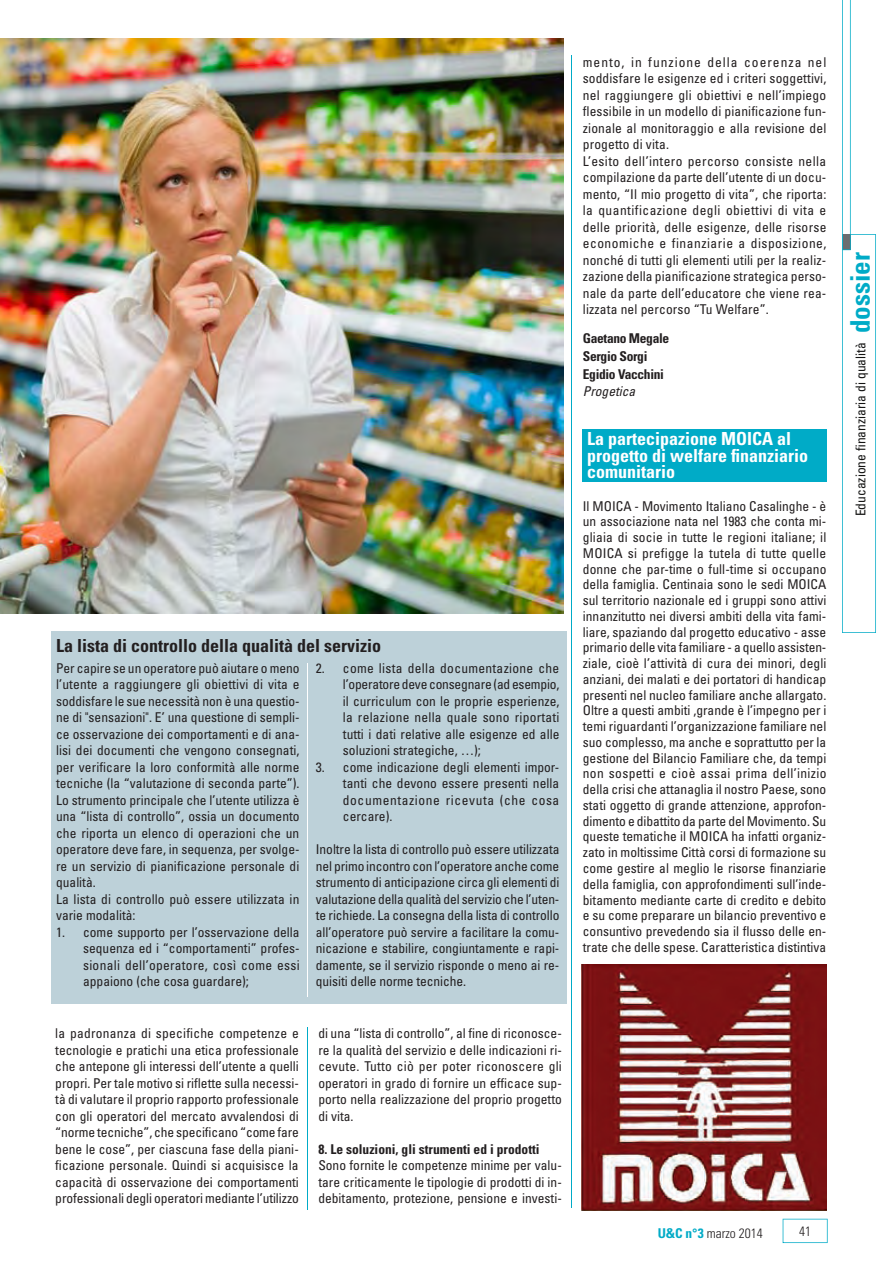
<style>
.page{position:relative;width:893px;height:1261px;background:#fff}
.page>*{position:absolute;margin:0;border:0;box-sizing:border-box;transform-origin:0 0}
.t1{font:700 condensed 27px "Univers";color:#00abc7}
.t2{font:700 condensed 18px/16.5px "Univers";color:#fff}
.t3{font:700 condensed 18px "Univers";color:#231f20}
.t4{font:condensed 13.5px/16.5px "Univers";letter-spacing:.005em;color:#231f20;text-align:justify}
.t5{font:700 condensed 13.5px/18px "Univers";letter-spacing:-.025em;color:#231f20}
.t6{font:700 condensed 13.5px "Univers";color:#231f20}
.t7{font:condensed 13.5px "Univers";color:#141413}
.t8{font:300 condensed 13.5px "Univers";color:#231f20}
.t9{font:italic condensed 13.5px "Univers";color:#231f20}
.s1{font-weight:700;color:#00abc7}
</style>
<div class="page">
<svg style="left:842px;top:0;width:34px;height:633px"></svg>
<svg style="left:782px;top:1219px;width:45px;height:24px"></svg>
<div style="left:51px;top:631px;width:516px;height:373px;background:#bdd1d9"></div>
<div style="left:582px;top:429px;width:244px;height:53px;background:#00abc7"></div>
<img style="left:0;top:38px;width:563px;height:575px">
<hr style="left:571px;top:55px;width:1px;height:1152px;background:#00abc7">
<hr style="left:307px;top:1027px;width:1px;height:183px;background:#00abc7">
<img style="left:581px;top:964px;width:245px;height:246px">
<hr style="left:307px;top:663px;width:1px;height:333px;background:#fff">
<h2 class="t3" style="left:56px;top:635px;width:326px">La lista di controllo della qualità del servizio</h2>
<p class="t4" style="left:56px;top:659px;width:245px;text-align:left">Per capire se un operatore può aiutare o meno l’utente a raggiungere gli obiettivi di vita e soddisfare le sue necessità non è una questio&shy;ne di "sensazioni". E’ una questione di sempli&shy;ce osservazione dei comportamenti e di ana&shy;lisi dei documenti che vengono consegnati, per verificare la loro conformità alle norme tecniche (la “valutazione di seconda parte”).<br>Lo strumento principale che l’utente utilizza è una “lista di controllo”, ossia un documento che riporta un elenco di operazioni che un operatore deve fare, in sequenza, per svolge&shy;re un servizio di pianificazione personale di qualità.<br>La lista di controllo può essere utilizzata in varie modalità:</p>
<p class="t4" style="left:83px;top:923px;width:218px;text-indent:-27px">1. come supporto per l’osservazione della sequenza ed i “comportamenti” profes&shy;sionali dell’operatore, così come essi appaiono (che cosa guardare);</p>
<p class="t4" style="left:343px;top:660px;width:218px;text-indent:-27px">2. come lista della documentazione che l’operatore deve consegnare (ad esempio, il curriculum con le proprie esperienze, la relazione nella quale sono riportati tutti i dati relative alle esigenze ed alle soluzioni strategiche, …);</p>
<p class="t4" style="left:343px;top:759px;width:218px;text-indent:-27px">3. come indicazione degli elementi impor&shy;tanti che devono essere presenti nella documentazione ricevuta (che cosa cercare).</p>
<p class="t4" style="left:316px;top:841px;width:245px">Inoltre la lista di controllo può essere utilizzata nel primo incontro con l’operatore anche come strumento di anticipazione circa gli elementi di valutazione della qualità del servizio che l’uten&shy;te richiede. La consegna della lista di controllo all’operatore può servire a facilitare la comu&shy;nicazione e stabilire, congiuntamente e rapi&shy;damente, se il servizio risponde o meno ai re&shy;quisiti delle norme tecniche.</p>
<p class="t4" style="left:55px;top:1025px;width:245px">la padronanza di specifiche competenze e tecnologie e pratichi una etica professionale che antepone gli interessi dell’utente a quelli propri. Per tale motivo si riflette sulla necessi&shy;tà di valutare il proprio rapporto professionale con gli operatori del mercato avvalendosi di “norme tecniche”, che specificano “come fare bene le cose”, per ciascuna fase della piani&shy;ficazione personale. Quindi si acquisisce la capacità di osservazione dei comportamenti professionali degli operatori mediante l’utilizzo</p>
<p class="t4" style="left:318px;top:1025px;width:245px">di una “lista di controllo”, al fine di riconosce&shy;re la qualità del servizio e delle indicazioni ri&shy;cevute. Tutto ciò per poter riconoscere gli operatori in grado di fornire un efficace sup&shy;porto nella realizzazione del proprio progetto di vita.</p>
<p class="t6" style="left:318px;top:1140px;width:223px">8. Le soluzioni, gli strumenti ed i prodotti</p>
<p class="t4" style="left:318px;top:1157px;width:245px">Sono fornite le competenze minime per valu&shy;tare criticamente le tipologie di prodotti di in&shy;debitamento, protezione, pensione e investi-</p>
<p class="t4" style="left:583px;top:54px;width:245px;text-align:left">mento, in funzione della coerenza nel soddisfare le esigenze ed i criteri soggettivi, nel raggiungere gli obiettivi e nell’impiego flessibile in un modello di pianificazione fun&shy;zionale al monitoraggio e alla revisione del progetto di vita.<br>L’esito dell’intero percorso consiste nella compilazione da parte dell’utente di un docu&shy;mento, “Il mio progetto di vita”, che riporta: la quantificazione degli obiettivi di vita e delle priorità, delle esigenze, delle risorse economiche e finanziarie a disposizione, nonché di tutti gli elementi utili per la realiz&shy;zazione della pianificazione strategica perso&shy;nale da parte dell’educatore che viene rea&shy;lizzata nel percorso “Tu Welfare”.</p>
<p class="t5" style="left:583px;top:329px;width:88px">Gaetano Megale<br>Sergio Sorgi<br>Egidio Vacchini</p>
<p class="t9" style="left:583px;top:382px;width:54px">Progetica</p>
<h2 class="t2" style="left:587px;top:431px;width:223px">La partecipazione MOICA al progetto di welfare finanziario comunitario</h2>
<p class="t4" style="left:583px;top:498px;width:245px;line-height:15.8px">Il MOICA - Movimento Italiano Casalinghe - è un associazione nata nel 1983 che conta mi&shy;gliaia di socie in tutte le regioni italiane; il MOICA si prefigge la tutela di tutte quelle donne che par-time o full-time si occupano della famiglia. Centinaia sono le sedi MOICA sul territorio nazionale ed i gruppi sono attivi innanzitutto nei diversi ambiti della vita fami&shy;liare, spaziando dal progetto educativo - asse primario delle vita familiare - a quello assisten&shy;ziale, cioè l’attività di cura dei minori, degli anziani, dei malati e dei portatori di handicap presenti nel nucleo familiare anche allargato.<br>Oltre a questi ambiti ,grande è l’impegno per i temi riguardanti l’organizzazione familiare nel suo complesso, ma anche e soprattutto per la gestione del Bilancio Familiare che, da tempi non sospetti e cioè assai prima dell’inizio della crisi che attanaglia il nostro Paese, sono stati oggetto di grande attenzione, approfon&shy;dimento e dibattito da parte del Movimento. Su queste tematiche il MOICA ha infatti organiz&shy;zato in moltissime Città corsi di formazione su come gestire al meglio le risorse finanziarie della famiglia, con approfondimenti sull’inde&shy;bitamento mediante carte di credito e debito e su come preparare un bilancio preventivo e consuntivo prevedendo sia il flusso delle en&shy;trate che delle spese. Caratteristica distintiva</p>
<p class="t8" style="left:658px;top:1225px;width:107px"><span class="s1">U&amp;C n°3</span> marzo 2014</p>
<p class="t8" style="left:799px;top:1223px;width:13px">41</p>
<h1 class="t1" style="left:844px;top:333px;width:82px;rotate:-90deg">dossier</h1>
<p class="t7" style="left:852px;top:516px;width:175px;rotate:-90deg">Educazione finanziaria di qualità</p>
</div>
